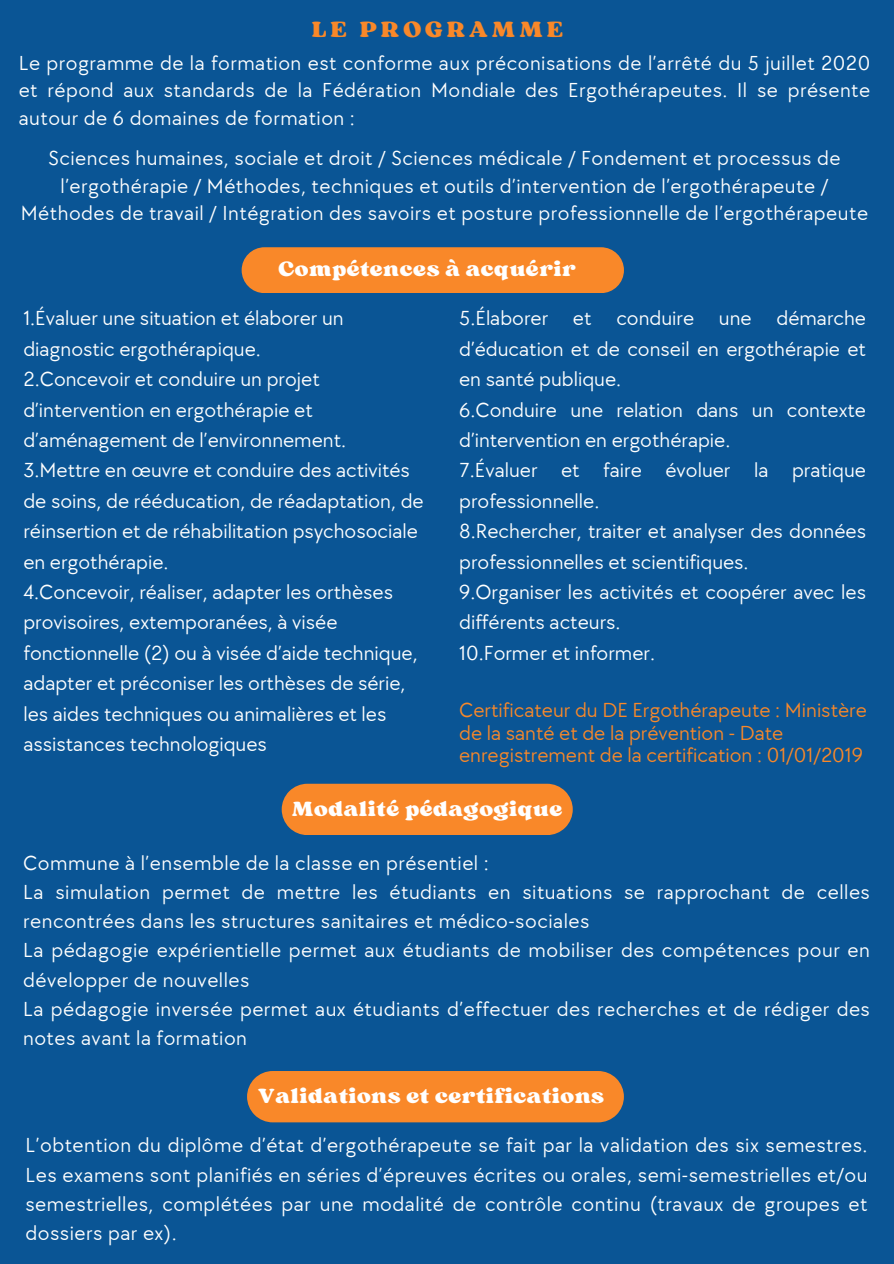
<style>
.page{position:relative;width:894px;height:1264px;background:#fff}
.page>*{position:absolute;margin:0;border:0;box-sizing:border-box;transform-origin:0 0}
.t1{font:23.25px "Sergio Trendy";letter-spacing:.175em;color:#f98829}
.t2{font:21.75px "Sergio Trendy";letter-spacing:.025em;color:#fff}
.t3{font:21px/30.3px "TT Chocolates";color:#fff}
.t4{font:21px/29.2px "TT Chocolates";letter-spacing:.025em;color:#fff}
.t5{font:21px/22.5px "TT Chocolates";color:#f98829}
.t6{font:20.85px/27.8px "TT Chocolates";letter-spacing:.025em;color:#fff;text-align:justify}
</style>
<div class="page">
<div style="left:0;top:0;width:893px;height:1263px;background:#0a5595"></div>
<div style="left:241px;top:247px;width:382px;height:46px;background:#f98829;border-radius:23px"></div>
<div style="left:281px;top:783px;width:291px;height:52px;background:#f98829"></div>
<div style="left:247px;top:1071px;width:376px;height:51px;background:#f98829"></div>
<p class="t1" style="left:312px;top:15px;width:252px">LE PROGRAMME</p>
<p class="t6" style="left:19px;top:49px;width:852px">Le programme de la formation est conforme aux préconisations de l’arrêté du 5 juillet 2020 et répond aux standards de la Fédération Mondiale des Ergothérapeutes. Il se présente autour de 6 domaines de formation :</p>
<p class="t6" style="left:21px;top:145px;width:848px;text-align:center">Sciences humaines, sociale et droit / Sciences médicale / Fondement et processus de l’ergothérapie / Méthodes, techniques et outils d’intervention de l’ergothérapeute /<br>Méthodes de travail / Intégration des savoirs et posture professionnelle de l’ergothérapeute</p>
<p class="t2" style="left:278px;top:255px;width:299px">Compétences à acquérir</p>
<p class="t3" style="left:459px;top:304px;width:408px">5.Élaborer et conduire une démarche d’éducation et de conseil en ergothérapie et en santé publique.<br>6.Conduire une relation dans un contexte d’intervention en ergothérapie.<br>7.Évaluer et faire évoluer la pratique professionnelle.<br>8.Rechercher, traiter et analyser des données professionnelles et scientifiques.<br>9.Organiser les activités et coopérer avec les différents acteurs.<br>10.Former et informer.</p>
<h1 class="t3" style="left:23px;top:304px;width:402px">1.Évaluer une situation et élaborer un diagnostic ergothérapique.<br>2.Concevoir et conduire un projet d’intervention en ergothérapie et d’aménagement de l’environnement.<br>3.Mettre en œuvre et conduire des activités de soins, de rééducation, de réadaptation, de réinsertion et de réhabilitation psychosociale en ergothérapie.<br>4.Concevoir, réaliser, adapter les orthèses provisoires, extemporanées, à visée fonctionnelle (2) ou à visée d’aide technique, adapter et préconiser les orthèses de série, les aides techniques ou animalières et les assistances technologiques</h1>
<h2 class="t5" style="left:459px;top:700px;width:409px">Certificateur du DE Ergothérapeute : Ministère de la santé et de la prévention - Date enregistrement de la certification : 01/01/2019</h2>
<p class="t2" style="left:292px;top:794px;width:272px">Modalité pédagogique</p>
<h2 class="t4" style="left:23px;top:848px;width:467px">Commune à l’ensemble de la classe en présentiel :</h2>
<h2 class="t4" style="left:23px;top:877px;width:848px">La simulation permet de mettre les étudiants en situations se rapprochant de celles rencontrées dans les structures sanitaires et médico-sociales</h2>
<h2 class="t4" style="left:23px;top:936px;width:848px">La pédagogie expérientielle permet aux étudiants de mobiliser des compétences pour en développer de nouvelles</h2>
<h2 class="t4" style="left:23px;top:994px;width:848px">La pédagogie inversée permet aux étudiants d’effectuer des recherches et de rédiger des notes avant la formation</h2>
<h2 class="t2" style="left:258px;top:1081px;width:347px">Validations et certifications</h2>
<p class="t3" style="left:25px;top:1131px;width:843px;line-height:29.2px;text-align:justify">L’obtention du diplôme d’état d’ergothérapeute se fait par la validation des six semestres.<br>Les examens sont planifiés en séries d’épreuves écrites ou orales, semi-semestrielles et/ou semestrielles, complétées par une modalité de contrôle continu (travaux de groupes et dossiers par ex).</p>
</div>
